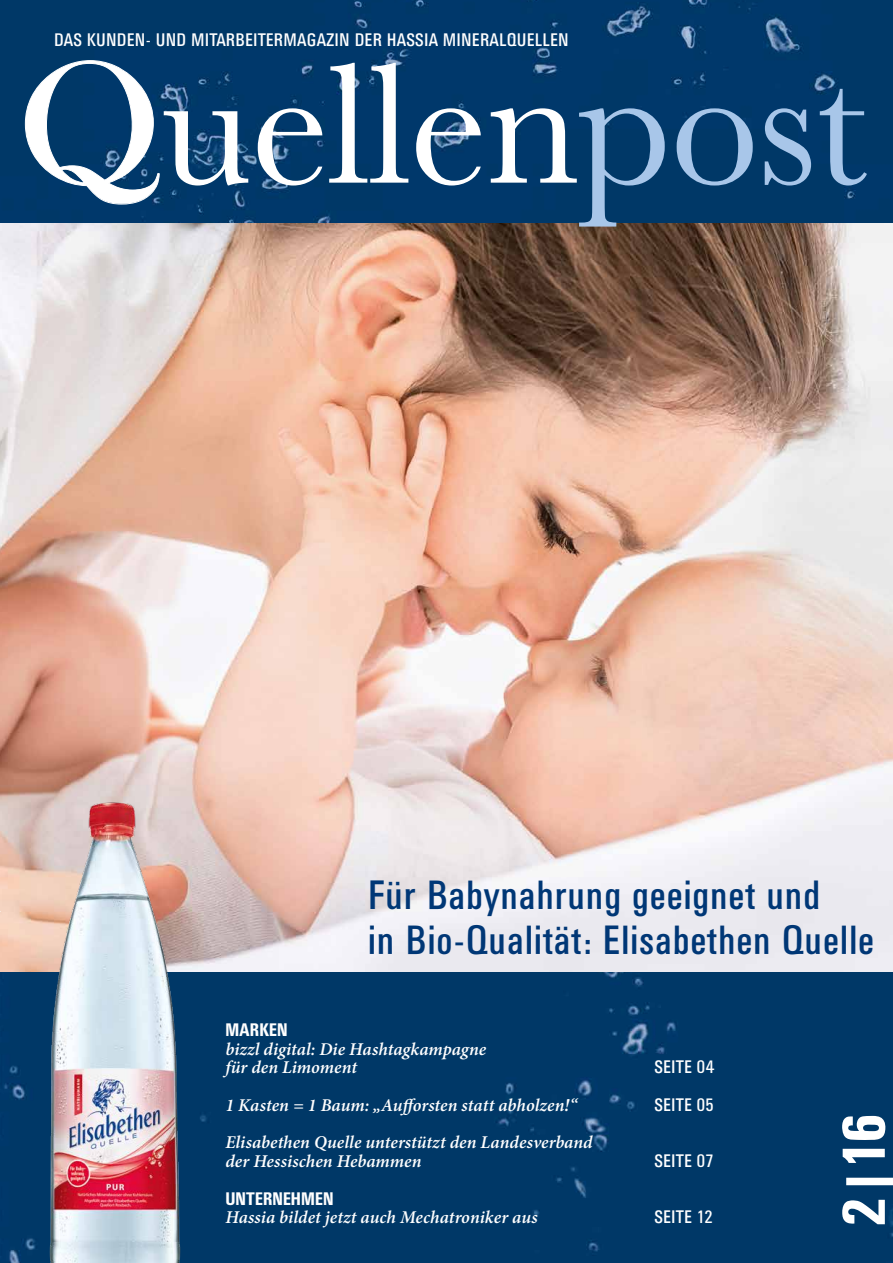
<style>
.page{position:relative;width:893px;height:1263px;background:#fff}
.page>*{position:absolute;margin:0;border:0;box-sizing:border-box;transform-origin:0 0}
.t1{font:178.5px "Baskerville";letter-spacing:-.01em;color:#fff}
.t2{font:700 60px "Univers Condensed BQ";color:#fff}
.t3{font:40.5px/45px "Univers Condensed BQ";letter-spacing:.02em;color:#003776}
.t4{font:italic 600 18px/18.8px "Minion Pro";color:#fff}
.t5{font:18px "Univers Condensed BQ";letter-spacing:.01em;color:#fff}
.t6{font:700 18px "Univers Condensed BQ";letter-spacing:.005em;color:#fff}
.s1{font-family:"Bask Old Face"}
.s2{color:#a8c6e9}
</style>
<div class="page">
<img style="left:0;top:0;width:893px;height:1263px">
<svg style="left:0;top:1163px;width:12px;height:100px"></svg>
<svg style="left:25px;top:60px;width:135px;height:144px;background:#0d4270"></svg>
<div style="left:846px;top:1178px;width:47px;height:7px;background:#fff"></div>
<img style="left:32px;top:781px;width:162px;height:482px">
<p class="t5" style="left:54px;top:30px;width:516px">DAS KUNDEN- UND MITARBEITERMAGAZIN DER HASSIA MINERALQUELLEN</p>
<h1 class="t1" style="left:17px;top:20px;width:852px"><span class="s1">Q</span>uellen<span class="s2">post</span></h1>
<h3 class="t3" style="left:368px;top:874px;width:508px">Für Babynahrung geeignet und<br>in Bio-Qualität: Elisabethen Quelle</h3>
<p class="t6" style="left:225px;top:1019px;width:64px">MARKEN</p>
<p class="t4" style="left:225px;top:1039px;width:262px">bizzl digital: Die Hashtagkampagne für den Limoment</p>
<p class="t5" style="left:654px;top:1057px;width:62px">SEITE 04</p>
<p class="t4" style="left:225px;top:1095px;width:354px">1 Kasten = 1 Baum: „Aufforsten statt abholzen!“</p>
<p class="t5" style="left:654px;top:1095px;width:61px">SEITE 05</p>
<p class="t4" style="left:225px;top:1133px;width:369px">Elisabethen Quelle unterstützt den Landesverband der Hessischen Hebammen</p>
<p class="t5" style="left:654px;top:1151px;width:61px">SEITE 07</p>
<p class="t6" style="left:225px;top:1188px;width:110px">UNTERNEHMEN</p>
<p class="t4" style="left:225px;top:1208px;width:314px">Hassia bildet jetzt auch Mechatroniker aus</p>
<p class="t5" style="left:654px;top:1207px;width:60px">SEITE 12</p>
<h2 class="t2" style="left:830px;top:1227px;width:115px;rotate:-90deg">2 16</h2>
</div>
